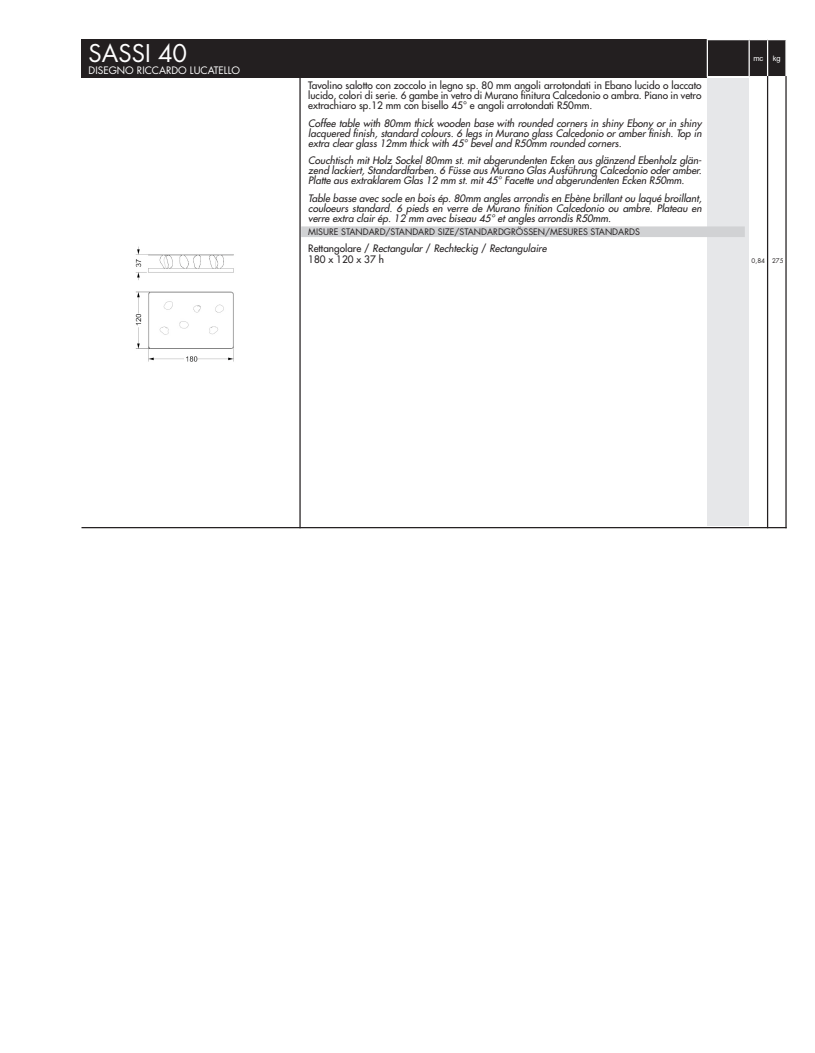
<style>
.page{position:relative;width:815px;height:1053px;background:#fff}
.page>*{position:absolute;margin:0;border:0;box-sizing:border-box;transform-origin:0 0}
.t1{font:23.75px "Futura Std";color:#fff}
.t2{font:italic 500 10px/10px "Futura Std";color:#231f20;text-align:justify}
.t3{font:500 10px/10px "Futura Std";color:#231f20;text-align:justify}
.t4{font:10px "Futura Std";color:#fff}
.t5{font:8.75px "Futura Std";color:#231f20}
.t6{font:7.5px "Arial";color:#fff}
.t7{font:6.25px "Futura Std";color:#231f20}
.s1{font-style:normal}
</style>
<div class="page">
<div style="left:81px;top:39px;width:626px;height:38px;background:#231f20"></div>
<svg style="left:707px;top:39px;width:79px;height:38px;background:#3a3637"></svg>
<div style="left:707px;top:78px;width:42px;height:447px;background:#e6e7e9"></div>
<hr style="left:81px;top:527px;width:706px;height:1px;background:#231f20">
<hr style="left:299px;top:76px;width:2px;height:452px;background:#231f20">
<hr style="left:767px;top:76px;width:1px;height:452px;background:#231f20">
<hr style="left:785px;top:76px;width:2px;height:452px;background:#231f20">
<img style="left:135px;top:246px;width:99px;height:116px">
<div style="left:301px;top:226px;width:444px;height:11px;background:#d1d2d4"></div>
<h1 class="t1" style="left:89px;top:38px;width:100px">SASSI 40</h1>
<p class="t4" style="left:89px;top:64px;width:153px">DISEGNO RICCARDO LUCATELLO</p>
<p class="t3" style="left:308px;top:80px;width:395px">Tavolino salotto con zoccolo in legno sp. 80 mm angoli arrotondati in Ebano lucido o laccato lucido, colori di serie. 6 gambe in vetro di Murano finitura Calcedonio o ambra. Piano in vetro extrachiaro sp.12 mm con bisello 45° e angoli arrotondati R50mm.</p>
<p class="t2" style="left:308px;top:118px;width:395px">Coffee table with 80mm thick wooden base with rounded corners in shiny Ebony or in shiny lacquered finish, standard colours. 6 legs in Murano glass Calcedonio or amber finish. Top in extra clear glass 12mm thick with 45° bevel and R50mm rounded corners.</p>
<p class="t2" style="left:308px;top:156px;width:395px">Couchtisch mit Holz Sockel 80mm st. mit abgerundenten Ecken aus glänzend Ebenholz glän&shy;zend lackiert, Standardfarben. 6 Füsse aus Murano Glas Ausführung Calcedonio oder amber.<br>Platte aus extraklarem Glas 12 mm st. mit 45° Facette und abgerundenten Ecken R50mm.</p>
<p class="t2" style="left:308px;top:193px;width:395px">Table basse avec socle en bois ép. 80mm angles arrondis en Ebène brillant ou laqué broillant, couloeurs standard. 6 pieds en verre de Murano finition Calcedonio ou ambre. Plateau en verre extra clair ép. 12 mm avec biseau 45° et angles arrondis R50mm.</p>
<p class="t5" style="left:308px;top:226px;width:333px">MISURE STANDARD/STANDARD SIZE/STANDARDGRÖSSEN/MESURES STANDARDS</p>
<p class="t2" style="left:308px;top:244px;width:240px;line-height:10.5px"><span class="s1">Rettangolare /</span> Rectangular <span class="s1">/</span> Rechteckig <span class="s1">/</span> Rectangulaire<br><span class="s1">180 x 120 x 37 h</span></p>
<p class="t6" style="left:753px;top:53px;width:11px">mc</p>
<p class="t6" style="left:773px;top:53px;width:9px">kg</p>
<p class="t7" style="left:752px;top:256px;width:34px">0,84 275</p>
</div>
